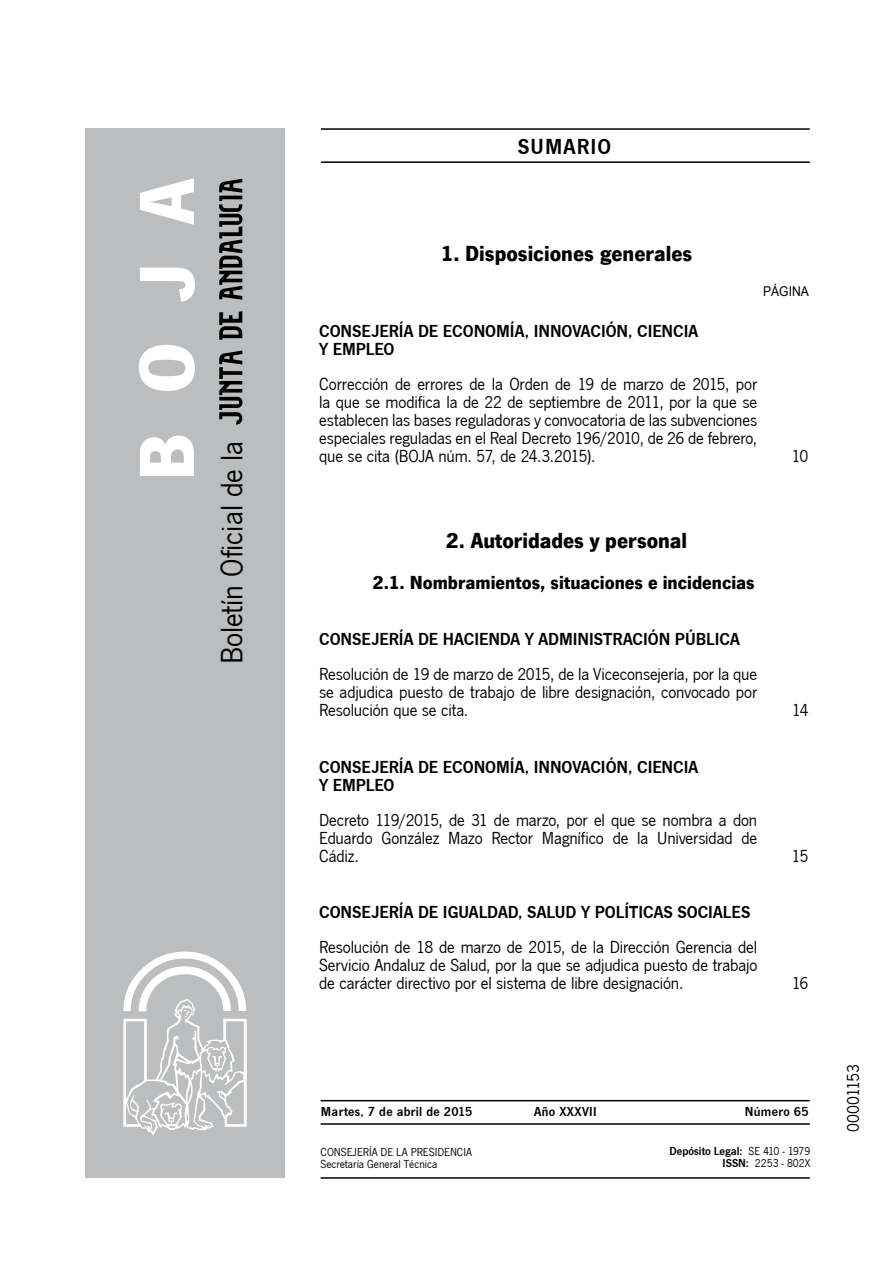
<style>
.page{position:relative;width:893px;height:1263px;background:#fff}
.page>*{position:absolute;margin:0;border:0;box-sizing:border-box;transform-origin:0 0}
.t1{font:700 81px "News Got T";color:#fff}
.t2{font:31.95px "News Got T";color:#000}
.t3{font:700 22.5px "News Got T";color:#000}
.t4{font:600 22.5px "News Got T";letter-spacing:.05em;color:#000}
.t5{font:700 19.5px "News Got T";color:#000}
.t6{font:18px/18px "News Got T";letter-spacing:-.01em;color:#000;text-align:justify}
.t7{font:600 18px "News Got T";color:#000}
.t8{font:600 13.5px "News Got T";letter-spacing:.025em;color:#000}
.t9{font:13.5px "Arial";color:#000;scale:.9 1}
.t10{font:12px/12px "News Got T";color:#000}
.t11{font:600 12px/12px "News Got T";color:#000;text-align:right}
.s1{font-weight:400}
</style>
<div class="page">
<hr style="left:321px;top:128px;width:488px;height:2px;background:#000">
<hr style="left:321px;top:161px;width:488px;height:2px;background:#000">
<div style="left:85px;top:128px;width:200px;height:1050px;background:#bcbdbe"></div>
<svg style="left:219px;top:351px;width:23px;height:74px"></svg>
<svg style="left:219px;top:311px;width:23px;height:29px"></svg>
<svg style="left:219px;top:179px;width:23px;height:121px"></svg>
<svg style="left:123px;top:952px;width:124px;height:183px"></svg>
<hr style="left:320px;top:1100px;width:489px;height:1px;background:#000">
<hr style="left:320px;top:1177px;width:489px;height:2px;background:#000">
<hr style="left:320px;top:1123px;width:489px;height:2px;background:#000">
<h1 class="t1" style="left:119px;top:481px;width:305px;rotate:-90deg">BOJA</h1>
<h2 class="t2" style="left:214px;top:664px;width:225px;rotate:-90deg">Boletín Oficial de la</h2>
<p class="t4" style="left:517px;top:134px;width:95px">SUMARIO</p>
<p class="t3" style="left:440px;top:240px;width:253px">1. Disposiciones generales</p>
<p class="t9" style="left:763px;top:282px;width:53px">PÁGINA</p>
<p class="t7" style="left:319px;top:321px;width:136px">CONSEJERÍA DE ECONOM</p>
<p class="t7" style="left:510px;top:321px;width:39px">ÍA, INNOVACI</p>
<p class="t7" style="left:605px;top:321px;width:66px">ÓN, CIENCIA</p>
<p class="t7" style="left:319px;top:339px;width:74px">Y EM PLEO</p>
<p class="t6" style="left:319px;top:375px;width:439px">Corrección de errores de la Orden de 19 de marzo de 2015, por la que se modifica la de 22 de septiembre de 2011, por la que se establecen las bases reguladoras y convocatoria de las subvenciones especiales reguladas en el Real Decreto 196/2010, de 26 de febrero, que se cita (BOJA núm. 57, de 24.3.2015).</p>
<p class="t3" style="left:446px;top:528px;width:243px">2. Autoridades y personal</p>
<p class="t5" style="left:372px;top:571px;width:384px">2.1. Nombramientos, situaciones e incidencias</p>
<p class="t7" style="left:319px;top:629px;width:181px">CONSEJERÍA DE HACI ENDA</p>
<p class="t7" style="left:525px;top:629px;width:34px">Y ADMINIS</p>
<p class="t7" style="left:603px;top:629px;width:19px">TRACI</p>
<p class="t7" style="left:648px;top:629px;width:68px">ÓN PÚBLICA</p>
<p class="t6" style="left:319px;top:666px;width:439px">Resolución de 19 de marzo de 2015, de la Viceconsejería, por la que se adjudica puesto de trabajo de libre designación, convocado por Resolución que se cita.</p>
<p class="t7" style="left:319px;top:756px;width:136px">CONSEJERÍA DE ECONOM</p>
<p class="t7" style="left:510px;top:756px;width:39px">ÍA, INNOVACI</p>
<p class="t7" style="left:605px;top:756px;width:66px">ÓN, CIENCIA</p>
<p class="t7" style="left:319px;top:774px;width:74px">Y EM PLEO</p>
<p class="t6" style="left:319px;top:811px;width:440px">Decreto 119/2015, de 31 de marzo, por el que se nombra a don Eduardo González Mazo Rector Magnífico de la Universidad de Cádiz.</p>
<p class="t7" style="left:319px;top:902px;width:151px">CONSEJERÍA DE IGUALDAD</p>
<p class="t7" style="left:518px;top:902px;width:30px">, SALUD</p>
<p class="t7" style="left:581px;top:902px;width:67px">Y POLÍTICAS</p>
<p class="t7" style="left:677px;top:902px;width:20px">SOCIAL</p>
<p class="t7" style="left:731px;top:902px;width:18px">ES</p>
<p class="t6" style="left:319px;top:938px;width:439px">Resolución de 18 de marzo de 2015, de la Dirección Gerencia del Servicio Andaluz de Salud, por la que se adjudica puesto de trabajo de carácter directivo por el sistema de libre designación.</p>
<p class="t6" style="left:791px;top:447px;width:18px">10</p>
<p class="t6" style="left:792px;top:702px;width:18px">14</p>
<p class="t6" style="left:791px;top:847px;width:18px">15</p>
<p class="t6" style="left:791px;top:974px;width:18px">16</p>
<p class="t8" style="left:321px;top:1104px;width:153px">MARTES, 7 DE ABRIL DE 2015</p>
<p class="t8" style="left:534px;top:1104px;width:64px">AÑO XXXVII</p>
<p class="t8" style="left:744px;top:1104px;width:65px">NÚMERO 65</p>
<p class="t10" style="left:320px;top:1146px;width:153px">CONSEJERÍA DE LA PRESIDENCIA<br>Secretaría General Técnica</p>
<p class="t11" style="left:669px;top:1145px;width:142px">DEPÓSITO LEGAL: <span class="s1">SE 410 - 1979<br></span>ISSN: <span class="s1">2253 - 802X</span></p>
<p class="t6" style="left:844px;top:1132px;width:69px;rotate:-90deg">00001153</p>
</div>
